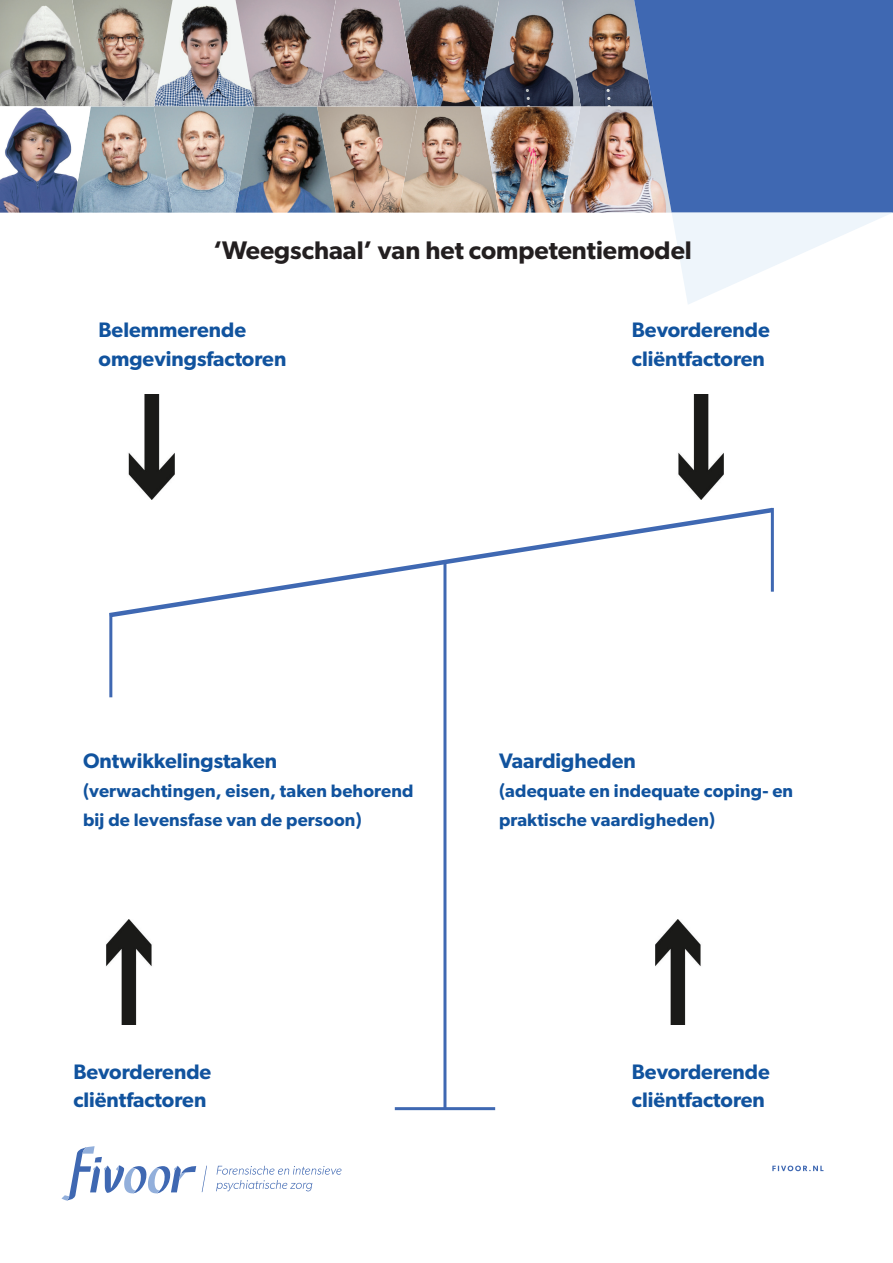
<style>
.page{position:relative;width:893px;height:1263px;background:#fff}
.page>*{position:absolute;margin:0;border:0;box-sizing:border-box;transform-origin:0 0}
.t1{font:600 25.5px "Gibson";color:#231f20}
.t2{font:600 21px/28.5px "Gibson";color:#11539e}
.t3{font:600 18px/28.5px "Gibson";letter-spacing:.01em;color:#11539e}
</style>
<div class="page">
<img style="left:89px;top:106px;width:65px;height:107px">
<img style="left:254px;top:106px;width:63px;height:107px">
<img style="left:154px;top:106px;width:100px;height:107px">
<img style="left:417px;top:106px;width:63px;height:107px">
<img style="left:581px;top:106px;width:53px;height:107px">
<img style="left:317px;top:106px;width:100px;height:107px">
<img style="left:480px;top:106px;width:101px;height:107px">
<img style="left:91px;top:0;width:543px;height:106px">
<img style="left:0;top:0;width:91px;height:106px">
<img style="left:0;top:106px;width:89px;height:107px">
<svg style="left:634px;top:0;width:259px;height:213px;background:#486db2"></svg>
<svg style="left:672px;top:213px;width:219px;height:91px"></svg>
<svg style="left:202px;top:1166px;width:5px;height:26px"></svg>
<svg style="left:61px;top:1146px;width:135px;height:54px"></svg>
<svg style="left:216px;top:1166px;width:125px;height:25px"></svg>
<svg style="left:772px;top:1165px;width:51px;height:6px"></svg>
<svg style="left:109px;top:507px;width:665px;height:113px"></svg>
<hr style="left:109px;top:613px;width:3px;height:84px;background:#3f68b2">
<hr style="left:771px;top:508px;width:3px;height:84px;background:#3f68b2">
<hr style="left:443px;top:560px;width:3px;height:549px;background:#3f68b2">
<hr style="left:395px;top:1107px;width:100px;height:3px;background:#3f68b2">
<img style="left:655px;top:920px;width:46px;height:105px">
<img style="left:106px;top:920px;width:46px;height:105px">
<img style="left:128px;top:395px;width:47px;height:105px">
<img style="left:678px;top:395px;width:46px;height:105px">
<p class="t1" style="left:213px;top:235px;width:480px">‘Weegschaal’ van het competentiemodel</p>
<p class="t2" style="left:99px;top:315px;width:189px">Belemmerende omgevingsfactoren</p>
<p class="t2" style="left:632px;top:315px;width:139px">Bevorderende cliëntfactoren</p>
<p class="t2" style="left:83px;top:746px;width:196px">Ontwikkelingstaken</p>
<p class="t3" style="left:83px;top:776px;width:332px">(verwachtingen, eisen, taken behorend bij de levensfase van de persoon)</p>
<p class="t2" style="left:499px;top:746px;width:138px">Vaardigheden</p>
<p class="t3" style="left:499px;top:776px;width:296px">(adequate en indequate coping- en praktische vaardigheden)</p>
<p class="t2" style="left:73px;top:1057px;width:139px">Bevorderende cliëntfactoren</p>
<p class="t2" style="left:632px;top:1057px;width:139px">Bevorderende cliëntfactoren</p>
</div>
